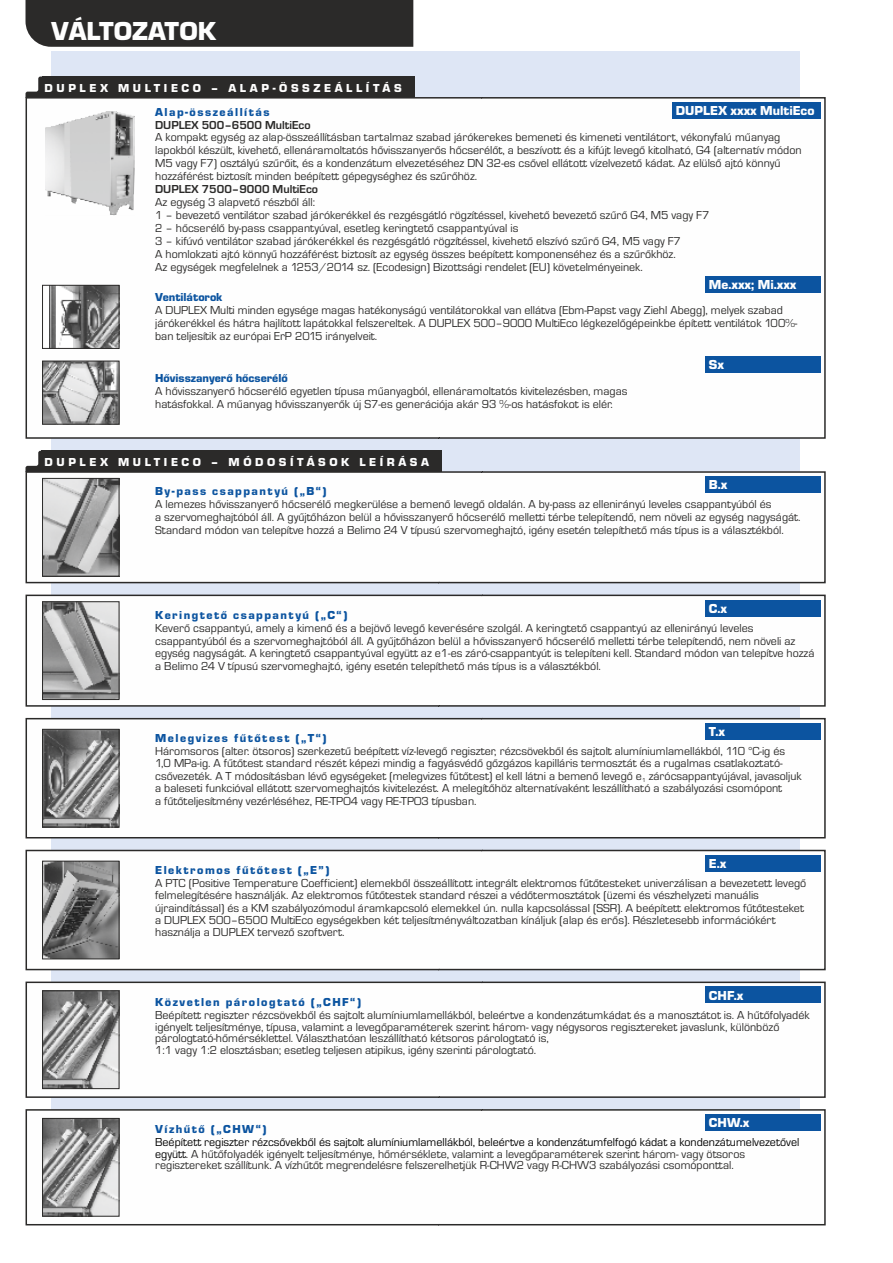
<style>
.page{position:relative;width:893px;height:1263px;background:#fff}
.page>*{position:absolute;margin:0;border:0;box-sizing:border-box;transform-origin:0 0}
.t1{font:27px "Eurostile TEE Blac";color:#fefefe}
.t2{font:13.5px "Eurostile TEE Blac";color:#fefefe}
.t3{font:12px/12.9px "Eurostile TEE";color:#2b2a29}
.t4{font:12px "Eurostile TEE Blac";letter-spacing:.125em;color:#0c54a0}
.t5{font:12px "Eurostile TEE Blac";letter-spacing:.3em;color:#fefefe}
.t6{font:700 12px "Eurostile TEE";color:#2b2a29}
.t7{font:12px "Eurostile TEE Blac";color:#0c54a0}
.t8{font:6px "Eurostile TEE";color:#2b2a29}
.s1{color:#000}
</style>
<div class="page">
<div style="left:51px;top:51px;width:748px;height:1161px;background:#dee6f5"></div>
<div style="left:26px;top:0;width:387px;height:47px;background:#2b2a29"></div>
<svg style="left:26px;top:77px;width:16px;height:19px"></svg>
<div style="left:42px;top:77px;width:372px;height:21px;background:#2b2a29"></div>
<div style="left:25px;top:96px;width:801px;height:343px;background:#fefefe"></div>
<div style="left:25px;top:470px;width:801px;height:114px;background:#fefefe"></div>
<img style="left:44px;top:480px;width:73px;height:94px">
<div style="left:42px;top:478px;width:77px;height:98px;border:1px solid #2b2a29"></div>
<div style="left:25px;top:717px;width:801px;height:122px;background:#fefefe"></div>
<img style="left:44px;top:731px;width:73px;height:94px">
<div style="left:42px;top:729px;width:77px;height:98px;border:1px solid #2b2a29"></div>
<div style="left:25px;top:1108px;width:801px;height:118px;background:#fefefe"></div>
<div style="left:25px;top:594px;width:801px;height:113px;background:#fefefe"></div>
<img style="left:44px;top:603px;width:73px;height:95px">
<div style="left:42px;top:601px;width:77px;height:99px;border:1px solid #2b2a29"></div>
<div style="left:25px;top:981px;width:801px;height:118px;background:#fefefe"></div>
<img style="left:44px;top:363px;width:73px;height:59px">
<div style="left:42px;top:361px;width:77px;height:63px;border:1px solid #2b2a29"></div>
<img style="left:50px;top:287px;width:67px;height:60px">
<div style="left:42px;top:285px;width:77px;height:64px;border:1px solid #2b2a29"></div>
<svg style="left:26px;top:451px;width:16px;height:21px"></svg>
<div style="left:42px;top:451px;width:400px;height:21px;background:#2b2a29"></div>
<div style="left:705px;top:276px;width:116px;height:17px;background:#0c54a0"></div>
<div style="left:705px;top:356px;width:116px;height:17px;background:#0c54a0"></div>
<div style="left:705px;top:476px;width:116px;height:17px;background:#0c54a0"></div>
<div style="left:705px;top:600px;width:116px;height:16px;background:#0c54a0"></div>
<div style="left:705px;top:723px;width:116px;height:17px;background:#0c54a0"></div>
<div style="left:705px;top:986px;width:116px;height:17px;background:#0c54a0"></div>
<div style="left:705px;top:1114px;width:116px;height:17px;background:#0c54a0"></div>
<div style="left:672px;top:102px;width:149px;height:17px;background:#0c54a0"></div>
<img style="left:44px;top:993px;width:73px;height:94px">
<div style="left:42px;top:991px;width:77px;height:98px;border:1px solid #2b2a29"></div>
<img style="left:44px;top:1120px;width:73px;height:94px">
<div style="left:42px;top:1118px;width:77px;height:98px;border:1px solid #2b2a29"></div>
<img style="left:45px;top:111px;width:89px;height:104px">
<div style="left:25px;top:849px;width:801px;height:122px;background:#fefefe"></div>
<img style="left:44px;top:863px;width:73px;height:94px">
<div style="left:42px;top:861px;width:77px;height:98px;border:1px solid #2b2a29"></div>
<div style="left:705px;top:855px;width:116px;height:16px;background:#0c54a0"></div>
<h1 class="t1" style="left:51px;top:22px;width:167px">VÁLTOZATOK</h1>
<p class="t5" style="left:45px;top:84px;width:359px">DUPLEX MULTIECO – ALAP-ÖSSZEÁLLÍTÁS</p>
<p class="t4" style="left:155px;top:107px;width:116px">Alap-összeállítás</p>
<p class="t6" style="left:155px;top:121px;width:157px">DUPLEX 500–6500 MultiEco</p>
<p class="t2" style="left:676px;top:106px;width:140px">DUPLEX xxxx MultiEco</p>
<p class="t3" style="left:155px;top:132px;width:648px">A kompakt egység az alap-összeállításban tartalmaz szabad járókerekes bemeneti és kimeneti ventilátort, vékonyfalú műanyag lapokból készült, kivehető, ellenáramoltatós hővisszanyerős hőcserélőt, a beszívott és a kifújt levegő kitolható, G4 (alternatív módon M5 vagy F7) osztályú szűrőit, és a kondenzátum elvezetéséhez DN 32-es csővel ellátott vízelvezető kádat. Az elülső ajtó könnyű hozzáférést biztosít minden beépített gépegységhez és szűrőhöz.</p>
<p class="t6" style="left:155px;top:185px;width:164px">DUPLEX 7500–9000 MultiEco</p>
<p class="t3" style="left:155px;top:210px;width:556px">1 – bevezető ventilátor szabad járókerékkel és rezgésgátló rögzítéssel, kivehető bevezető szűrő G4, M5 vagy F7<br>2 – hőcserélő by-pass csappantyúval, esetleg keringtető csappantyúval is</p>
<p class="t3" style="left:155px;top:261px;width:489px">Az egységek megfelelnek a 1253/2014 sz. (Ecodesign) Bizottsági rendelet (EU) követelményeinek.</p>
<p class="t7" style="left:155px;top:293px;width:69px">Ventilátorok</p>
<p class="t3" style="left:155px;top:197px;width:161px">Az egység 3 alapvető részből áll:</p>
<p class="t3" style="left:155px;top:236px;width:527px">3 – kifúvó ventilátor szabad járókerékkel és rezgésgátló rögzítéssel, kivehető elszívó szűrő G4, M5 vagy F7</p>
<p class="t3" style="left:155px;top:248px;width:522px">A homlokzati ajtó könnyű hozzáférést biztosít az egység összes beépített komponenséhez és a szűrőkhöz.</p>
<p class="t2" style="left:709px;top:280px;width:89px">Me.xxx; Mi.xxx</p>
<p class="t3" style="left:155px;top:305px;width:644px">A DUPLEX Multi minden egysége magas hatékonyságú ventilátorokkal van ellátva (Ebm-Papst vagy Ziehl Abegg), melyek szabad járókerékkel és hátra hajlított lapátokkal felszereltek. A DUPLEX 500–9000 MultiEco légkezelőgépeinkbe épített ventilátok 100%- ban teljesítik az európai ErP 2015 irányelveit.</p>
<p class="t7" style="left:155px;top:374px;width:134px">Hővisszanyerő hőcserélő</p>
<p class="t3" style="left:155px;top:398px;width:459px">hatásfokkal. A műanyag hővisszanyerők új S7-es generációja akár 93 %-os hatásfokot is elér.</p>
<p class="t2" style="left:709px;top:360px;width:17px">Sx</p>
<p class="t3" style="left:155px;top:385px;width:474px">A hővisszanyerő hőcserélő egyetlen típusa műanyagból, ellenáramoltatós kivitelezésben, magas</p>
<p class="t5" style="left:45px;top:458px;width:386px">DUPLEX MULTIECO – MÓDOSÍTÁSOK LEÍRÁSA</p>
<p class="t2" style="left:709px;top:480px;width:20px">B.x</p>
<p class="t4" style="left:155px;top:487px;width:173px">By-pass csappantyú („B“)</p>
<p class="t3" style="left:155px;top:499px;width:647px">A lemezes hővisszanyerő hőcserélő megkerülése a bemenő levegő oldalán. A by-pass az ellenirányú leveles csappantyúból és<br>a szervomeghajtóból áll. A gyűjtőházon belül a hővisszanyerő hőcserélő melletti térbe telepítendő, nem növeli az egység nagyságát.<br>Standard módon van telepítve hozzá a Belimo 24 V típusú szervomeghajtó, igény esetén telepíthető más típus is a választékból.</p>
<p class="t4" style="left:155px;top:611px;width:194px">Keringtető csappantyú („C“)</p>
<p class="t2" style="left:709px;top:603px;width:20px">C.x</p>
<p class="t3" style="left:155px;top:622px;width:661px">Keverő csappantyú, amely a kimenő és a bejövő levegő keverésére szolgál. A keringtető csappantyú az ellenirányú leveles csappantyúból és a szervomeghajtóból áll. A gyűjtőházon belül a hővisszanyerő hőcserélő melletti térbe telepítendő, nem növeli az egység nagyságát. A keringtető csappantyúval együtt az e1-es záró-csappantyút is telepíteni kell. Standard módon van telepítve hozzá a Belimo 24 V típusú szervomeghajtó, igény esetén telepíthető más típus is a választékból.</p>
<p class="t2" style="left:709px;top:727px;width:17px">T.x</p>
<p class="t4" style="left:155px;top:734px;width:173px">Melegvizes fűtőtest („T“)</p>
<p class="t3" style="left:155px;top:746px;width:648px;line-height:12.5px">Háromsoros (alter. ötsoros) szerkezetű beépített víz-levegő regiszter, rézcsövekből és sajtolt alumíniumlamellákból, 110 °C-ig és<br>1,0 MPa-ig. A fűtőtest standard részét képezi mindig a fagyásvédő gőzgázos kapilláris termosztát és a rugalmas csatlakoztató&shy;csővezeték. A T módosításban lévő egységeket (melegvizes fűtőtest) el kell látni a bemenő levegő e zárócsappantyújával, javasoljuk</p>
<p class="t8" style="left:642px;top:778px;width:5px">1</p>
<p class="t3" style="left:155px;top:783px;width:628px;line-height:12.5px">a baleseti funkcióval ellátott szervomeghajtós kivitelezést. A melegítőhöz alternatívaként leszállítható a szabályozási csomópont a fűtőteljesítmény vezérléséhez, RE-TPO4 vagy RE-TPO3 típusban.</p>
<p class="t2" style="left:709px;top:859px;width:19px">E.x</p>
<p class="t4" style="left:155px;top:866px;width:176px">Elektromos fűtőtest („E”)</p>
<p class="t3" style="left:155px;top:878px;width:653px;line-height:12.5px">A PTC (Positive Temperature Coefficient) elemekből összeállított integrált elektromos fűtőtesteket univerzálisan a bevezetett levegő felmelegítésére használják. Az elektromos fűtőtestek standard részei a védőtermosztátok (üzemi és vészhelyzeti manuális újraindítással) és a KM szabályozómodul áramkapcsoló elemekkel ún. nulla kapcsolással (SSR). A beépített elektromos fűtőtesteket a DUPLEX 500–6500 MultiEco egységekben két teljesítményváltozatban kínáljuk (alap és erős). Részletesebb információkért használja a DUPLEX tervező szoftvert.</p>
<p class="t2" style="left:709px;top:990px;width:36px">CHF.x</p>
<p class="t4" style="left:155px;top:998px;width:207px">Közvetlen párologtató („CHF“)</p>
<p class="t3" style="left:155px;top:1010px;width:656px;line-height:11.9px">Beépített regiszter rézcsövekből és sajtolt alumíniumlamellákból, beleértve a kondenzátumkádat és a manosztátot is. A hűtőfolyadék igényelt teljesítménye, típusa, valamint a levegőparaméterek szerint három- vagy négysoros regisztereket javaslunk, különböző párologtató-hőmérséklettel. Választhatóan leszállítható kétsoros párologtató is,<br>1:1 vagy 1:2 elosztásban; esetleg teljesen atipikus, igény szerinti párologtató.</p>
<p class="t4" style="left:155px;top:1125px;width:113px">Vízhűtő („CHW“)</p>
<p class="t2" style="left:709px;top:1118px;width:42px">CHW.x</p>
<p class="t3" style="left:155px;top:1137px;width:646px;line-height:11.6px"><span class="s1">Beépített regiszter rézcsővekből és sajtolt alumíniumlamellákból, beleértve a kondenzátumfelfogó kádat a kondenzátumelvezetővel együtt</span>. A hűtőfolyadék igényelt teljesítménye, hőmérséklete, valamint a levegőparaméterek szerint három- vagy ötsoros regisztereket szállítunk. A vízhűtőt megrendelésre felszerelhetjük R-CHW2 vagy R-CHW3 szabályozási csomóponttal.</p>
</div>
